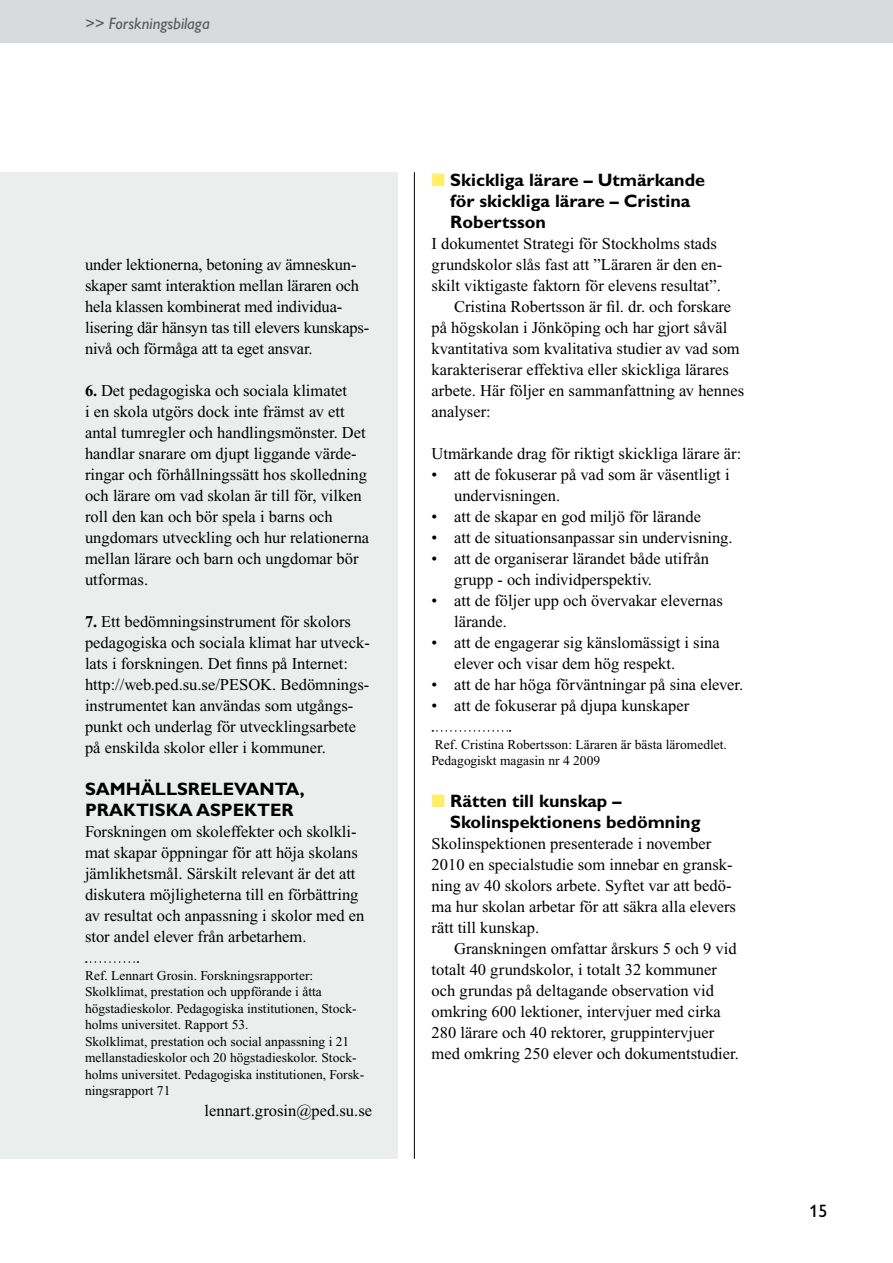
<style>
.page{position:relative;width:893px;height:1263px;background:#fff}
.page>*{position:absolute;margin:0;border:0;box-sizing:border-box;transform-origin:0 0}
.t1{font:700 18px/21px "Gill Sans";color:#000}
.t2{font:18px "Gill Alt One";color:#000}
.t3{font:16.5px/21px "Times New Roman";color:#000}
.t4{font:italic 16.5px "Gill Sans";color:#58585a}
.t5{font:13.5px/16.5px "Times New Roman";color:#000}
.s1{font-weight:700}
.s2{color:#ffee68}
</style>
<div class="page">
<div style="left:0;top:172px;width:398px;height:121px;background:#eceded"></div>
<div style="left:0;top:0;width:893px;height:43px;background:#d9dadb"></div>
<div style="left:0;top:244px;width:398px;height:915px;background:#eceded"></div>
<svg style="left:86px;top:961px;width:52px;height:2px"></svg>
<svg style="left:432px;top:730px;width:78px;height:2px"></svg>
<hr style="left:414px;top:172px;width:1px;height:987px;background:#000">
<p class="t4" style="left:85px;top:14px;width:126px">&gt;&gt; Forskningsbilaga</p>
<p class="t3" style="left:85px;top:254px;width:286px">under lektionerna, betoning av ämneskun&shy;skaper samt interaktion mellan läraren och hela klassen kombinerat med individua&shy;lisering där hänsyn tas till elevers kunskaps&shy;nivå och förmåga att ta eget ansvar.</p>
<p class="t3" style="left:85px;top:380px;width:286px"><span class="s1">6.</span> Det pedagogiska och sociala klimatet<br>i en skola utgörs dock inte främst av ett antal tumregler och handlingsmönster. Det handlar snarare om djupt liggande värde&shy;ringar och förhållningssätt hos skolledning och lärare om vad skolan är till för, vilken roll den kan och bör spela i barns och ungdomars utveckling och hur relationerna mellan lärare och barn och ungdomar bör utformas.</p>
<p class="t3" style="left:85px;top:611px;width:286px"><span class="s1">7.</span> Ett bedömningsinstrument för skolors pedagogiska och sociala klimat har utveck&shy;lats i forskningen. Det finns på Internet: http://web.ped.su.se/PESOK. Bedömnings&shy;instrumentet kan användas som utgångs&shy;punkt och underlag för utvecklingsarbete på enskilda skolor eller i kommuner.</p>
<p class="t1" style="left:85px;top:779px;width:221px">SAMHÄLLSRELEVANTA,<br>PRAKTISKA ASPEKTER</p>
<p class="t3" style="left:85px;top:821px;width:281px">Forskningen om skoleffekter och skolkli&shy;mat skapar öppningar för att höja skolans jämlikhetsmål. Särskilt relevant är det att diskutera möjligheterna till en förbättring av resultat och anpassning i skolor med en stor andel elever från arbetarhem.</p>
<p class="t5" style="left:85px;top:967px;width:281px">Ref. Lennart Grosin. Forskningsrapporter:<br>Skolklimat, prestation och uppförande i åtta högstadieskolor. Pedagogiska institutionen, Stock&shy;holms universitet. Rapport 53.<br>Skolklimat, prestation och social anpassning i 21 mellanstadieskolor och 20 högstadieskolor. Stock&shy;holms universitet. Pedagogiska institutionen, Forsk&shy;ningsrapport 71</p>
<p class="t3" style="left:205px;top:1100px;width:169px">lennart.grosin@ped.su.se</p>
<p class="t1" style="left:450px;top:169px;width:256px;text-indent:-19px"><span class="s2">■</span> Skickliga lärare – Utmärkande för skickliga lärare – Cristina<br>Robertsson</p>
<p class="t3" style="left:432px;top:233px;width:287px">I dokumentet Strategi för Stockholms stads</p>
<p class="t3" style="left:432px;top:254px;width:292px">grundskolor slås fast att ”Läraren är den en-</p>
<p class="t3" style="left:432px;top:275px;width:291px">skilt viktigaste faktorn för elevens resultat”.</p>
<p class="t3" style="left:454px;top:296px;width:279px">Cristina Robertsson är fil. dr. och forskare</p>
<p class="t3" style="left:432px;top:317px;width:297px">på högskolan i Jönköping och har gjort såväl</p>
<p class="t3" style="left:432px;top:338px;width:310px">kvantitativa som kvalitativa studier av vad som</p>
<p class="t3" style="left:432px;top:359px;width:299px">karakteriserar effektiva eller skickliga lärares</p>
<p class="t3" style="left:432px;top:380px;width:314px">arbete. Här följer en sammanfattning av hennes</p>
<p class="t3" style="left:432px;top:401px;width:61px">analyser:</p>
<p class="t3" style="left:432px;top:443px;width:311px">Utmärkande drag för riktigt skickliga lärare är:</p>
<p class="t3" style="left:454px;top:464px;width:277px;text-indent:-23px">• att de fokuserar på vad som är väsentligt i undervisningen.</p>
<p class="t3" style="left:432px;top:506px;width:271px">• att de skapar en god miljö för lärande</p>
<p class="t3" style="left:432px;top:527px;width:303px">• att de situationsanpassar sin undervisning.</p>
<p class="t3" style="left:454px;top:548px;width:256px;text-indent:-23px">• att de organiserar lärandet både utifrån grupp - och individperspektiv.</p>
<p class="t3" style="left:454px;top:590px;width:270px;text-indent:-23px">• att de följer upp och övervakar elevernas lärande.</p>
<p class="t3" style="left:454px;top:632px;width:267px;text-indent:-23px">• att de engagerar sig känslomässigt i sina elever och visar dem hög respekt.</p>
<p class="t3" style="left:432px;top:674px;width:313px">• att de har höga förväntningar på sina elever.</p>
<p class="t3" style="left:432px;top:695px;width:259px">• att de fokuserar på djupa kunskaper</p>
<p class="t5" style="left:432px;top:736px;width:297px">Ref. Cristina Robertsson: Läraren är bästa läromedlet.<br>Pedagogiskt magasin nr 4 2009</p>
<p class="t1" style="left:450px;top:790px;width:252px;text-indent:-19px"><span class="s2">■</span> Rätten till kunskap –<br>Skolinspektionens bedömning</p>
<p class="t3" style="left:432px;top:833px;width:306px">Skolinspektionen presenterade i november 2010 en specialstudie som innebar en gransk&shy;ning av 40 skolors arbete. Syftet var att bedö&shy;ma hur skolan arbetar för att säkra alla elevers rätt till kunskap.</p>
<p class="t3" style="left:432px;top:938px;width:309px;text-indent:23px">Granskningen omfattar årskurs 5 och 9 vid totalt 40 grundskolor, i totalt 32 kommuner och grundas på deltagande observation vid omkring 600 lektioner, intervjuer med cirka 280 lärare och 40 rektorer, gruppintervjuer med omkring 250 elever och dokumentstudier.</p>
<p class="t2" style="left:810px;top:1200px;width:19px">15</p>
</div>
